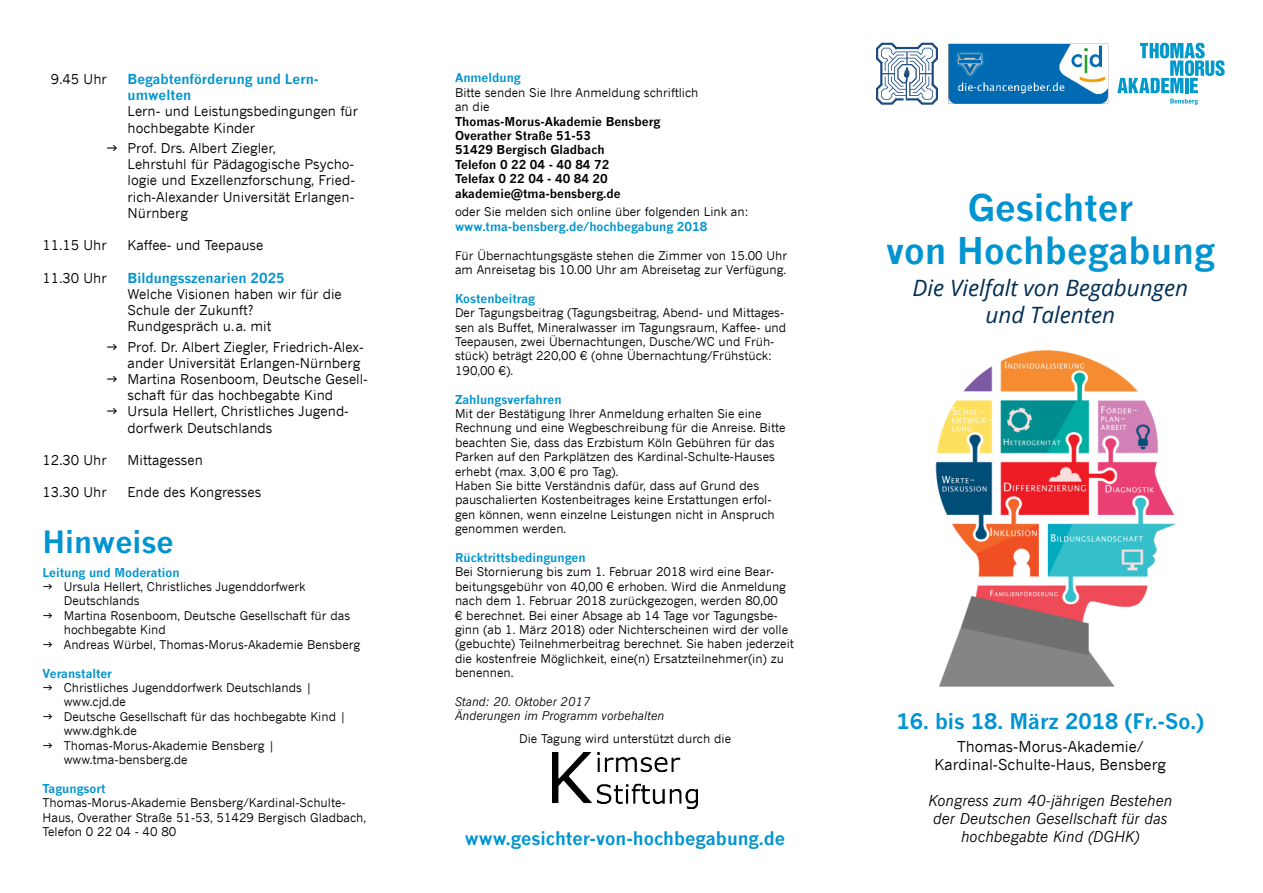
<style>
.page{position:relative;width:1263px;height:893px;background:#fff}
.page>*{position:absolute;margin:0;border:0;box-sizing:border-box;transform-origin:0 0}
.t1{font:700 36px/43.2px "News Gothic";color:#0094d1;text-align:center}
.t2{font:700 30px "News Gothic";color:#0094d1}
.t3{font:italic 22.5px/27px "Open Sans";color:#002e54;text-align:center}
.t4{font:700 21px "News Gothic";color:#0094d1}
.t5{font:700 18px "News Gothic";color:#0094d1}
.t6{font:italic 15px/18px "News Gothic";color:#000;text-align:center}
.t7{font:15px/18px "News Gothic";color:#000;text-align:center}
.t8{font:13.5px/16.2px "News Gothic";color:#000}
.t9{font:700 13.5px/16.2px "News Gothic";color:#0094d1}
.t10{font:12px/14.4px "News Gothic";color:#000}
.t11{font:700 12px "News Gothic";color:#0094d1}
.t12{font:700 12px/14.4px "News Gothic";color:#000}
.t13{font:italic 12px/14.4px "News Gothic";color:#000}
</style>
<div class="page">
<svg style="left:1117px;top:43px;width:108px;height:50px"></svg>
<svg style="left:1170px;top:99px;width:28px;height:6px"></svg>
<svg style="left:876px;top:43px;width:62px;height:62px"></svg>
<img style="left:935px;top:350px;width:241px;height:337px">
<img style="left:948px;top:43px;width:161px;height:61px">
<img style="left:553px;top:753px;width:144px;height:55px">
<p class="t8" style="left:51px;top:71px;width:57px">9.45 Uhr</p>
<p class="t9" style="left:128px;top:71px;width:191px">Begabtenförderung und Lern&shy;umwelten</p>
<p class="t8" style="left:128px;top:103px;width:232px">Lern- und Leistungsbedingungen für hochbegabte Kinder</p>
<p class="t8" style="left:128px;top:140px;width:229px">Prof. Drs. Albert Ziegler,<br>Lehrstuhl für Pädagogische Psycho&shy;logie und Exzellenzforschung, Fried&shy;rich-Alexander Universität Erlangen-<br>Nürnberg</p>
<p class="t8" style="left:43px;top:237px;width:66px">11.15 Uhr</p>
<p class="t8" style="left:128px;top:237px;width:137px">Kaffee- und Teepause</p>
<p class="t8" style="left:43px;top:269px;width:66px">11.30 Uhr</p>
<p class="t9" style="left:128px;top:269px;width:159px">Bildungsszenarien 2025</p>
<p class="t8" style="left:128px;top:286px;width:216px">Welche Visionen haben wir für die<br>Schule der Zukunft?<br>Rundgespräch u.a. mit</p>
<p class="t8" style="left:128px;top:338px;width:242px">Prof. Dr. Albert Ziegler, Friedrich-Alex&shy;ander Universität Erlangen-Nürnberg Martina Rosenboom, Deutsche Gesell&shy;schaft für das hochbegabte Kind Ursula Hellert, Christliches Jugend&shy;dorfwerk Deutschlands</p>
<p class="t8" style="left:43px;top:452px;width:66px">12.30 Uhr</p>
<p class="t8" style="left:128px;top:452px;width:77px">Mittagessen</p>
<p class="t8" style="left:43px;top:484px;width:66px">13.30 Uhr</p>
<p class="t8" style="left:128px;top:484px;width:135px">Ende des Kongresses</p>
<h2 class="t2" style="left:43px;top:523px;width:133px">Hinweise</h2>
<p class="t11" style="left:43px;top:565px;width:139px">Leitung und Moderation</p>
<p class="t10" style="left:64px;top:579px;width:298px">Ursula Hellert, Christliches Jugenddorfwerk Deutschlands<br>Martina Rosenboom, Deutsche Gesellschaft für das hochbegabte Kind<br>Andreas Würbel, Thomas-Morus-Akademie Bensberg</p>
<p class="t11" style="left:43px;top:665px;width:71px">Veranstalter</p>
<p class="t10" style="left:64px;top:680px;width:284px">Christliches Jugenddorfwerk Deutschlands | www.cjd.de<br>Deutsche Gesellschaft für das hochbegabte Kind | www.dghk.de<br>Thomas-Morus-Akademie Bensberg | www.tma-bensberg.de</p>
<p class="t11" style="left:43px;top:781px;width:65px">Tagungsort</p>
<p class="t10" style="left:43px;top:795px;width:325px">Thomas-Morus-Akademie Bensberg/Kardinal-Schulte-<br>Haus, Overather Straße 51-53, 51429 Bergisch Gladbach,<br>Telefon 0 22 04 - 40 80</p>
<p class="t11" style="left:455px;top:70px;width:67px">Anmeldung</p>
<p class="t10" style="left:455px;top:85px;width:245px">Bitte senden Sie Ihre Anmeldung schriftlich an die</p>
<p class="t12" style="left:455px;top:114px;width:207px">Thomas-Morus-Akademie Bensberg<br>Overather Straße 51-53<br>51429 Bergisch Gladbach<br>Telefon 0 22 04 - 40 84 72<br>Telefax 0 22 04 - 40 84 20 akademie@tma-bensberg.de</p>
<p class="t10" style="left:455px;top:205px;width:295px">oder Sie melden sich online über folgenden Link an:</p>
<p class="t11" style="left:455px;top:219px;width:254px">www.tma-bensberg.de/hochbegabung 2018</p>
<p class="t10" style="left:455px;top:248px;width:334px">Für Übernachtungsgäste stehen die Zimmer von 15.00 Uhr am Anreisetag bis 10.00 Uhr am Abreisetag zur Verfügung.</p>
<p class="t11" style="left:455px;top:291px;width:81px">Kostenbeitrag</p>
<p class="t10" style="left:455px;top:305px;width:333px">Der Tagungsbeitrag (Tagungsbeitrag, Abend- und Mittages&shy;sen als Buffet, Mineralwasser im Tagungsraum, Kaffee- und Teepausen, zwei Übernachtungen, Dusche/WC und Früh&shy;stück) beträgt 220,00 € (ohne Übernachtung/Frühstück:<br>190,00 €).</p>
<p class="t11" style="left:455px;top:391px;width:108px">Zahlungsverfahren</p>
<p class="t10" style="left:455px;top:406px;width:332px">Mit der Bestätigung Ihrer Anmeldung erhalten Sie eine Rechnung und eine Wegbeschreibung für die Anreise. Bitte beachten Sie, dass das Erzbistum Köln Gebühren für das Parken auf den Parkplätzen des Kardinal-Schulte-Hauses erhebt (max. 3,00 € pro Tag).<br>Haben Sie bitte Verständnis dafür, dass auf Grund des pauschalierten Kostenbeitrages keine Erstattungen erfol&shy;gen können, wenn einzelne Leistungen nicht in Anspruch genommen werden.</p>
<p class="t11" style="left:455px;top:550px;width:132px">Rücktrittsbedingungen</p>
<p class="t10" style="left:455px;top:565px;width:340px">Bei Stornierung bis zum 1. Februar 2018 wird eine Bear&shy;beitungsgebühr von 40,00 € erhoben. Wird die Anmeldung nach dem 1. Februar 2018 zurückgezogen, werden 80,00<br>€ berechnet. Bei einer Absage ab 14 Tage vor Tagungsbe&shy;ginn (ab 1. März 2018) oder Nichterscheinen wird der volle (gebuchte) Teilnehmerbeitrag berechnet. Sie haben jederzeit die kostenfreie Möglichkeit, eine(n) Ersatzteilnehmer(in) zu benennen.</p>
<p class="t13" style="left:455px;top:694px;width:211px">Stand: 20. Oktober 2017<br>Änderungen im Programm vorbehalten</p>
<p class="t10" style="left:519px;top:731px;width:214px">Die Tagung wird unterstützt durch die</p>
<h3 class="t5" style="left:465px;top:827px;width:322px">www.gesichter-von-hochbegabung.de</h3>
<h1 class="t1" style="left:886px;top:185px;width:330px">Gesichter<br>von Hochbegabung</h1>
<h3 class="t3" style="left:912px;top:273px;width:277px">Die Vielfalt von Begabungen und Talenten</h3>
<h3 class="t4" style="left:896px;top:708px;width:309px">16. bis 18. März 2018 (Fr.-So.)</h3>
<p class="t7" style="left:935px;top:737px;width:233px">Thomas-Morus-Akademie/<br>Kardinal-Schulte-Haus, Bensberg</p>
<p class="t6" style="left:928px;top:791px;width:245px">Kongress zum 40-jährigen Bestehen der Deutschen Gesellschaft für das hochbegabte Kind (DGHK)</p>
</div>
